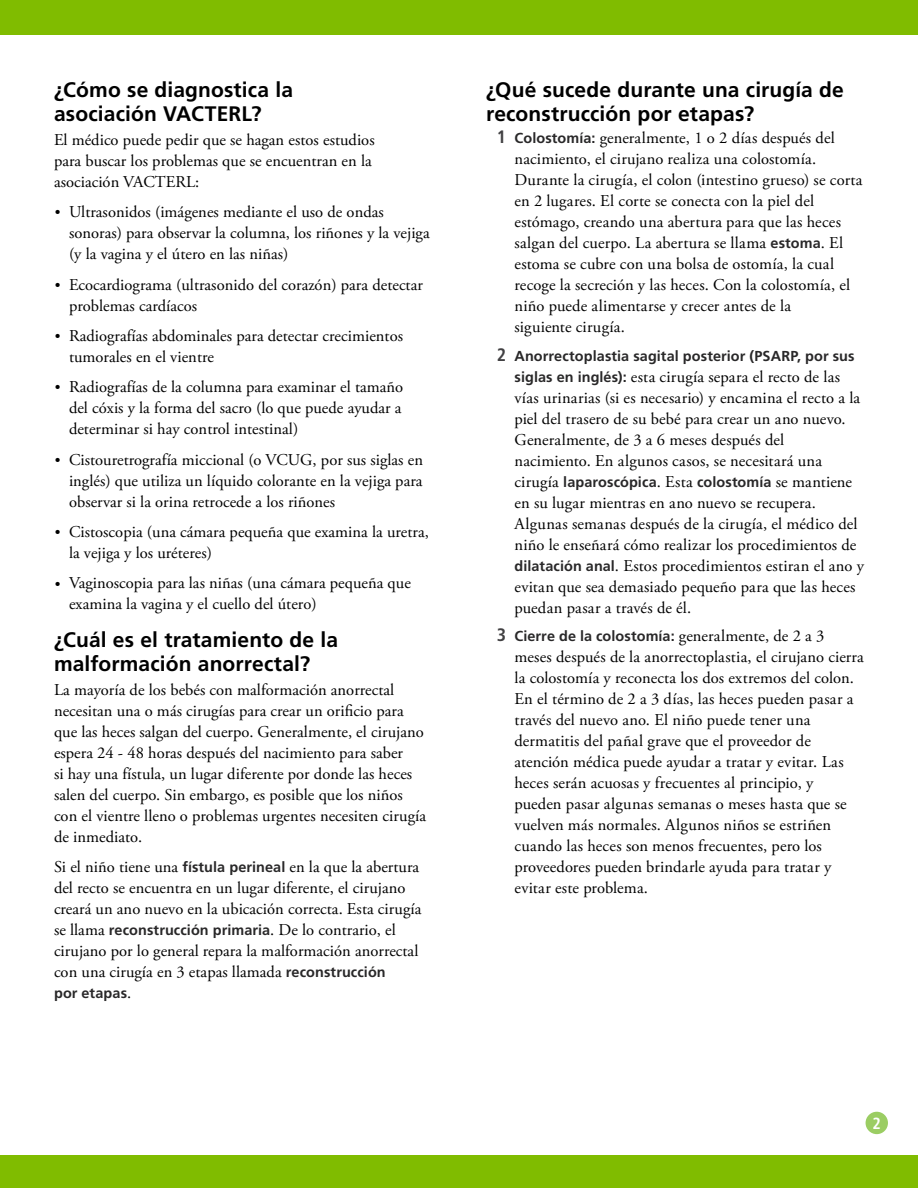
<style>
.page{position:relative;width:918px;height:1188px;background:#fff}
.page>*{position:absolute;margin:0;border:0;box-sizing:border-box;transform-origin:0 0}
.Level_1__h2{font:700 21px/24px "Frutiger LT Std";letter-spacing:.005em;color:#000}
.Main__p{font:16.5px/21px "Adobe Garamond Pro";color:#000}
.t1{font:700 condensed 16.2px "Frutiger LT Std";color:#fff}
.Main__p-2{font:700 14.4px "Frutiger LT Std";letter-spacing:.005em;color:#292829}
.s1{font-size:15px}
.s2{font-family:"Frutiger LT Std";font-weight:700;font-size:14.4px;color:#292829}
.s3{font-family:"Adobe Garamond Pro";font-weight:400;font-size:16.5px;color:#000}
.s4{font-family:"Frutiger LT Std";font-weight:700;font-stretch:condensed;font-size:18px;color:#414042}
.s5{font-stretch:condensed;font-size:18px;color:#414042}
</style>
<div class="page">
<div style="left:0;top:0;width:918px;height:35px;background:#80bc00"></div>
<div style="left:0;top:1156px;width:918px;height:32px;background:#80bc00"></div>
<div style="left:866px;top:1112px;width:22px;height:22px;background:#9bcd63;border-radius:50%"></div>
<p class="Level_1__h2" style="left:54px;top:78px;width:241px">¿Cómo se diagnostica la asociación VACTERL?</p>
<p class="Main__p" style="left:54px;top:130px;width:322px">El médico puede pedir que se hagan estos estudios para buscar los problemas que se encuentran en la asociación VACTERL:</p>
<p class="Main__p" style="left:69px;top:202px;width:362px;text-indent:-14px"><span class="s1">•</span> Ultrasonidos (imágenes mediante el uso de ondas sonoras) para observar la columna, los riñones y la vejiga (y la vagina y el útero en las niñas)</p>
<p class="Main__p" style="left:69px;top:274px;width:355px;text-indent:-14px"><span class="s1">•</span> Ecocardiograma (ultrasonido del corazón) para detectar problemas cardíacos</p>
<p class="Main__p" style="left:69px;top:326px;width:336px;text-indent:-14px"><span class="s1">•</span> Radiografías abdominales para detectar crecimientos tumorales en el vientre</p>
<p class="Main__p" style="left:69px;top:377px;width:336px;text-align:justify;text-indent:-14px"><span class="s1">•</span> Radiografías de la columna para examinar el tamaño del cóxis y la forma del sacro (lo que puede ayudar a determinar si hay control intestinal)</p>
<p class="Main__p" style="left:69px;top:449px;width:356px;text-align:justify;text-indent:-14px"><span class="s1">•</span> Cistouretrografía miccional (o VCUG, por sus siglas en inglés) que utiliza un líquido colorante en la vejiga para observar si la orina retrocede a los riñones</p>
<p class="Main__p" style="left:69px;top:522px;width:361px;text-indent:-14px"><span class="s1">•</span> Cistoscopia (una cámara pequeña que examina la uretra, la vejiga y los uréteres)</p>
<p class="Main__p" style="left:69px;top:573px;width:343px;text-indent:-14px"><span class="s1">•</span> Vaginoscopia para las niñas (una cámara pequeña que examina la vagina y el cuello del útero)</p>
<p class="Level_1__h2" style="left:54px;top:627px;width:286px">¿Cuál es el tratamiento de la malformación anorrectal?</p>
<p class="Main__p" style="left:54px;top:679px;width:374px">La mayoría de los bebés con malformación anorrectal necesitan una o más cirugías para crear un orificio para que las heces salgan del cuerpo. Generalmente, el cirujano espera 24 - 48 horas después del nacimiento para saber<br>si hay una fístula, un lugar diferente por donde las heces salen del cuerpo. Sin embargo, es posible que los niños con el vientre lleno o problemas urgentes necesiten cirugía de inmediato.</p>
<p class="Main__p" style="left:54px;top:857px;width:369px">Si el niño tiene una <span class="s2">fístula perineal</span> en la que la abertura del recto se encuentra en un lugar diferente, el cirujano creará un ano nuevo en la ubicación correcta. Esta cirugía se llama <span class="s2">reconstrucción primaria</span>. De lo contrario, el cirujano por lo general repara la malformación anorrectal con una cirugía en 3 etapas llamada <span class="s2">reconstrucción</span></p>
<p class="Main__p-2" style="left:54px;top:984px;width:79px">por etapas<span class="s3">.</span></p>
<p class="Level_1__h2" style="left:486px;top:78px;width:359px">¿Qué sucede durante una cirugía de reconstrucción por etapas?</p>
<p class="Main__p" style="left:514px;top:128px;width:350px;text-indent:-18px"><span class="s4">1</span> <span class="s2">Colostomía:</span> generalmente, 1 o 2 días después del nacimiento, el cirujano realiza una colostomía.<br>Durante la cirugía, el colon (intestino grueso) se corta en 2 lugares. El corte se conecta con la piel del estómago, creando una abertura para que las heces salgan del cuerpo. La abertura se llama <span class="s2">estoma</span>. El estoma se cubre con una bolsa de ostomía, la cual recoge la secreción y las heces. Con la colostomía, el niño puede alimentarse y crecer antes de la<br>siguiente cirugía.</p>
<p class="Main__p-2" style="left:497px;top:347px;width:359px"><span class="s5">2</span> Anorrectoplastia sagital posterior (PSARP, por sus</p>
<p class="Main__p" style="left:514px;top:367px;width:347px"><span class="s2">siglas en inglés):</span> esta cirugía separa el recto de las vías urinarias (si es necesario) y encamina el recto a la piel del trasero de su bebé para crear un ano nuevo.<br>Generalmente, de 3 a 6 meses después del nacimiento. En algunos casos, se necesitará una</p>
<p class="Main__p-2" style="left:514px;top:473px;width:339px"><span class="s3">cirugía</span> laparoscópica<span class="s3">. Esta</span> colostomía <span class="s3">se mantiene</span></p>
<p class="Main__p" style="left:514px;top:493px;width:351px">en su lugar mientras en ano nuevo se recupera.<br>Algunas semanas después de la cirugía, el médico del niño le enseñará cómo realizar los procedimientos de <span class="s2">dilatación anal</span>. Estos procedimientos estiran el ano y evitan que sea demasiado pequeño para que las heces puedan pasar a través de él.</p>
<p class="Main__p-2" style="left:497px;top:628px;width:329px"><span class="s5">3</span> Cierre de la colostomía: <span class="s3">generalmente, de 2 a 3</span></p>
<p class="Main__p" style="left:514px;top:647px;width:351px">meses después de la anorrectoplastia, el cirujano cierra la colostomía y reconecta los dos extremos del colon.<br>En el término de 2 a 3 días, las heces pueden pasar a través del nuevo ano. El niño puede tener una dermatitis del pañal grave que el proveedor de atención médica puede ayudar a tratar y evitar. Las heces serán acuosas y frecuentes al principio, y pueden pasar algunas semanas o meses hasta que se vuelven más normales. Algunos niños se estriñen cuando las heces son menos frecuentes, pero los proveedores pueden brindarle ayuda para tratar y evitar este problema.</p>
<p class="t1" style="left:873px;top:1113px;width:10px">2</p>
</div>
